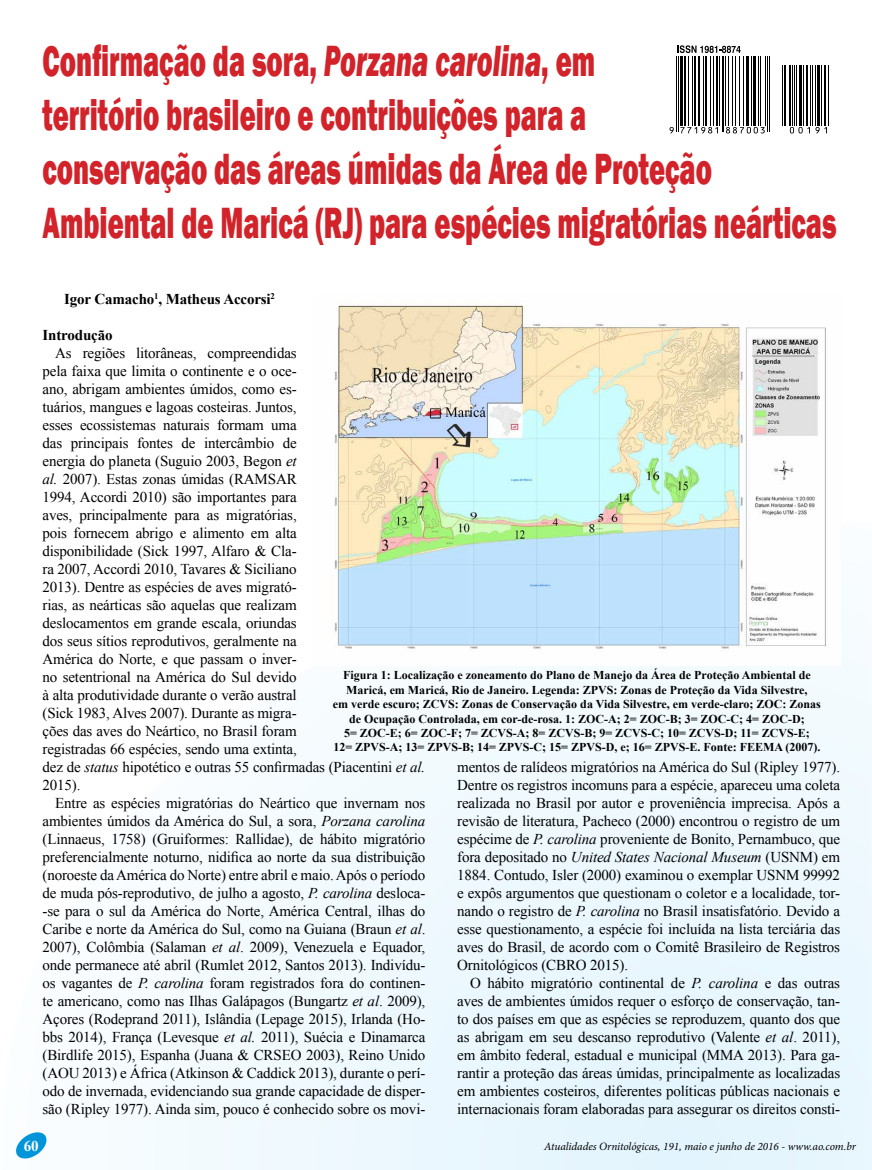
<style>
.page{position:relative;width:872px;height:1170px;background:#fff}
.page>*{position:absolute;margin:0;border:0;box-sizing:border-box;transform-origin:0 0}
.t1{font:800 45px/54px "Franklin Gothic";color:#d2232a;scale:.61 1}
.t2{font:15px/18px "Times New Roman";letter-spacing:-.01em;color:#000;text-align:justify}
.t3{font:700 15px "Times New Roman";letter-spacing:-.01em;color:#000}
.t4{font:700 15px "Times New Roman";color:#fff}
.t5{font:700 12px/14.4px "Times New Roman";color:#000;text-align:center}
.t6{font:italic 11.25px "Minion Pro";letter-spacing:-.005em;color:#000}
.s1{font-style:italic}
</style>
<div class="page">
<svg style="left:155px;top:658px;width:716px;height:511px"></svg>
<svg style="left:871px;top:731px;width:1px;height:438px"></svg>
<svg style="left:16px;top:1132px;width:31px;height:27px"></svg>
<svg style="left:677px;top:45px;width:63px;height:8px"></svg>
<svg style="left:670px;top:56px;width:159px;height:78px"></svg>
<hr style="left:676px;top:57px;width:1px;height:75px;background:#000">
<hr style="left:678px;top:57px;width:1px;height:75px;background:#000">
<hr style="left:680px;top:57px;width:2px;height:69px;background:#000">
<hr style="left:684px;top:57px;width:1px;height:69px;background:#000">
<hr style="left:688px;top:57px;width:1px;height:69px;background:#000">
<hr style="left:692px;top:57px;width:1px;height:69px;background:#000">
<hr style="left:694px;top:57px;width:1px;height:69px;background:#000">
<hr style="left:698px;top:57px;width:1px;height:69px;background:#000">
<hr style="left:702px;top:57px;width:1px;height:69px;background:#000">
<hr style="left:704px;top:57px;width:2px;height:69px;background:#000">
<hr style="left:709px;top:57px;width:1px;height:69px;background:#000">
<hr style="left:712px;top:57px;width:1px;height:69px;background:#000">
<hr style="left:715px;top:57px;width:2px;height:69px;background:#000">
<hr style="left:719px;top:57px;width:1px;height:69px;background:#000">
<hr style="left:721px;top:57px;width:1px;height:75px;background:#000">
<hr style="left:723px;top:57px;width:1px;height:75px;background:#000">
<hr style="left:725px;top:57px;width:1px;height:69px;background:#000">
<hr style="left:728px;top:57px;width:1px;height:69px;background:#000">
<hr style="left:732px;top:57px;width:1px;height:69px;background:#000">
<hr style="left:735px;top:57px;width:1px;height:69px;background:#000">
<hr style="left:739px;top:57px;width:1px;height:69px;background:#000">
<hr style="left:743px;top:57px;width:1px;height:69px;background:#000">
<hr style="left:746px;top:57px;width:3px;height:69px;background:#000">
<hr style="left:751px;top:57px;width:1px;height:69px;background:#000">
<hr style="left:753px;top:57px;width:3px;height:69px;background:#000">
<hr style="left:758px;top:57px;width:1px;height:69px;background:#000">
<hr style="left:760px;top:57px;width:1px;height:69px;background:#000">
<hr style="left:765px;top:57px;width:1px;height:69px;background:#000">
<hr style="left:767px;top:57px;width:1px;height:75px;background:#000">
<hr style="left:769px;top:57px;width:1px;height:75px;background:#000">
<hr style="left:782px;top:66px;width:1px;height:60px;background:#000">
<hr style="left:784px;top:66px;width:1px;height:60px;background:#000">
<hr style="left:789px;top:66px;width:1px;height:60px;background:#000">
<hr style="left:792px;top:66px;width:1px;height:60px;background:#000">
<hr style="left:794px;top:66px;width:1px;height:60px;background:#000">
<hr style="left:796px;top:66px;width:1px;height:60px;background:#000">
<hr style="left:799px;top:66px;width:2px;height:60px;background:#000">
<hr style="left:803px;top:66px;width:1px;height:60px;background:#000">
<hr style="left:806px;top:66px;width:1px;height:60px;background:#000">
<hr style="left:809px;top:66px;width:1px;height:60px;background:#000">
<hr style="left:811px;top:66px;width:1px;height:60px;background:#000">
<hr style="left:814px;top:66px;width:1px;height:60px;background:#000">
<hr style="left:816px;top:66px;width:3px;height:60px;background:#000">
<hr style="left:820px;top:66px;width:1px;height:60px;background:#000">
<hr style="left:823px;top:66px;width:2px;height:60px;background:#000">
<hr style="left:827px;top:66px;width:1px;height:60px;background:#000">
<svg style="left:669px;top:127px;width:4px;height:6px"></svg>
<svg style="left:680px;top:127px;width:38px;height:6px"></svg>
<svg style="left:726px;top:127px;width:38px;height:6px"></svg>
<svg style="left:790px;top:127px;width:37px;height:6px"></svg>
<img style="left:314px;top:305px;width:526px;height:360px">
<h1 class="t1" style="left:43px;top:34px;width:1303px">Confirmação da sora, <span class="s1">Porzana carolina</span>, em<br>território brasileiro e contribuições para a<br>conservação das áreas úmidas da Área de Proteção Ambiental de Maricá (RJ) para espécies migratórias neárticas</h1>
<p class="t3" style="left:64px;top:288px;width:212px">Igor Camacho<sup>1</sup>, Matheus Accorsi<sup>2</sup></p>
<p class="t3" style="left:43px;top:324px;width:72px">Introdução</p>
<p class="t2" style="left:43px;top:343px;width:384px;text-align:left;text-indent:13px">As regiões litorâneas, compreendidas<br>pela faixa que limita o continente e o oce-<br>ano, abrigam ambientes úmidos, como es-<br>tuários, mangues e lagoas costeiras. Juntos,<br>esses ecossistemas naturais formam uma<br>das principais fontes de intercâmbio de<br>energia do planeta (Suguio 2003, Begon <span class="s1">et<br>al.</span> 2007). Estas zonas úmidas (RAMSAR<br>1994, Accordi 2010) são importantes para<br>aves, principalmente para as migratórias,<br>pois fornecem abrigo e alimento em alta<br>disponibilidade (Sick 1997, Alfaro &amp; Cla-<br>ra 2007, Accordi 2010, Tavares &amp; Siciliano<br>2013). Dentre as espécies de aves migrató-<br>rias, as neárticas são aquelas que realizam<br>deslocamentos em grande escala, oriundas<br>dos seus sítios reprodutivos, geralmente na<br>América do Norte, e que passam o inver-<br>no setentrional na América do Sul devido<br>à alta produtividade durante o verão austral<br>(Sick 1983, Alves 2007). Durante as migra-<br>ções das aves do Neártico, no Brasil foram<br>registradas 66 espécies, sendo uma extinta,<br>dez de <span class="s1">status</span> hipotético e outras 55 confirmadas (Piacentini <span class="s1">et al.<br></span>2015).</p>
<p class="t2" style="left:43px;top:793px;width:384px;text-indent:13px">Entre as espécies migratórias do Neártico que invernam nos ambientes úmidos da América do Sul, a sora, <span class="s1">Porzana carolina </span>(Linnaeus, 1758) (Gruiformes: Rallidae), de hábito migratório preferencialmente noturno, nidifica ao norte da sua distribuição (noroeste da América do Norte) entre abril e maio. Após o período de muda pós-reprodutivo, de julho a agosto, <span class="s1">P. carolina</span> desloca--se para o sul da América do Norte, América Central, ilhas do Caribe e norte da América do Sul, como na Guiana (Braun <span class="s1">et al</span>.<br>2007), Colômbia (Salaman <span class="s1">et al</span>. 2009), Venezuela e Equador, onde permanece até abril (Rumlet 2012, Santos 2013). Indivídu&shy;os vagantes de <span class="s1">P. carolina</span> foram registrados fora do continen&shy;te americano, como nas Ilhas Galápagos (Bungartz <span class="s1">et al</span>. 2009), Açores (Rodeprand 2011), Islândia (Lepage 2015), Irlanda (Ho&shy;bbs 2014), França (Levesque <span class="s1">et al.</span> 2011), Suécia e Dinamarca (Birdlife 2015), Espanha (Juana &amp; CRSEO 2003), Reino Unido (AOU 2013) e África (Atkinson &amp; Caddick 2013), durante o perí&shy;odo de invernada, evidenciando sua grande capacidade de disper&shy;são (Ripley 1977). Ainda sim, pouco é conhecido sobre os movi-</p>
<p class="t5" style="left:333px;top:667px;width:489px">Figura 1: Localização e zoneamento do Plano de Manejo da Área de Proteção Ambiental de Maricá, em Maricá, Rio de Janeiro. Legenda: ZPVS: Zonas de Proteção da Vida Silvestre,<br>em verde escuro; ZCVS: Zonas de Conservação da Vida Silvestre, em verde-claro; ZOC: Zonas de Ocupação Controlada, em cor-de-rosa. 1: ZOC-A; 2= ZOC-B; 3= ZOC-C; 4= ZOC-D;<br>5= ZOC-E; 6= ZOC-F; 7= ZCVS-A; 8= ZCVS-B; 9= ZCVS-C; 10= ZCVS-D; 11= ZCVS-E;<br>12= ZPVS-A; 13= ZPVS-B; 14= ZPVS-C; 15= ZPVS-D, e; 16= ZPVS-E. Fonte: FEEMA (2007).</p>
<p class="t2" style="left:457px;top:757px;width:384px">mentos de ralídeos migratórios na América do Sul (Ripley 1977).<br>Dentre os registros incomuns para a espécie, apareceu uma coleta realizada no Brasil por autor e proveniência imprecisa. Após a revisão de literatura, Pacheco (2000) encontrou o registro de um espécime de <span class="s1">P. carolina</span> proveniente de Bonito, Pernambuco, que fora depositado no <span class="s1">United States Nacional Museum</span> (USNM) em 1884. Contudo, Isler (2000) examinou o exemplar USNM 99992 e expôs argumentos que questionam o coletor e a localidade, tor&shy;nando o registro de <span class="s1">P. carolina</span> no Brasil insatisfatório. Devido a esse questionamento, a espécie foi incluída na lista terciária das aves do Brasil, de acordo com o Comitê Brasileiro de Registros Ornitológicos (CBRO 2015).</p>
<p class="t2" style="left:457px;top:973px;width:384px;text-indent:13px">O hábito migratório continental de <span class="s1">P. carolina</span> e das outras aves de ambientes úmidos requer o esforço de conservação, tan&shy;to dos países em que as espécies se reproduzem, quanto dos que as abrigam em seu descanso reprodutivo (Valente <span class="s1">et al</span>. 2011), em âmbito federal, estadual e municipal (MMA 2013). Para ga&shy;rantir a proteção das áreas úmidas, principalmente as localizadas em ambientes costeiros, diferentes políticas públicas nacionais e internacionais foram elaboradas para assegurar os direitos consti-</p>
<p class="t4" style="left:24px;top:1134px;width:17px">60</p>
<p class="t6" style="left:544px;top:1138px;width:313px">Atualidades Ornitológicas, 191, maio e junho de 2016 - www.ao.com.br</p>
</div>
